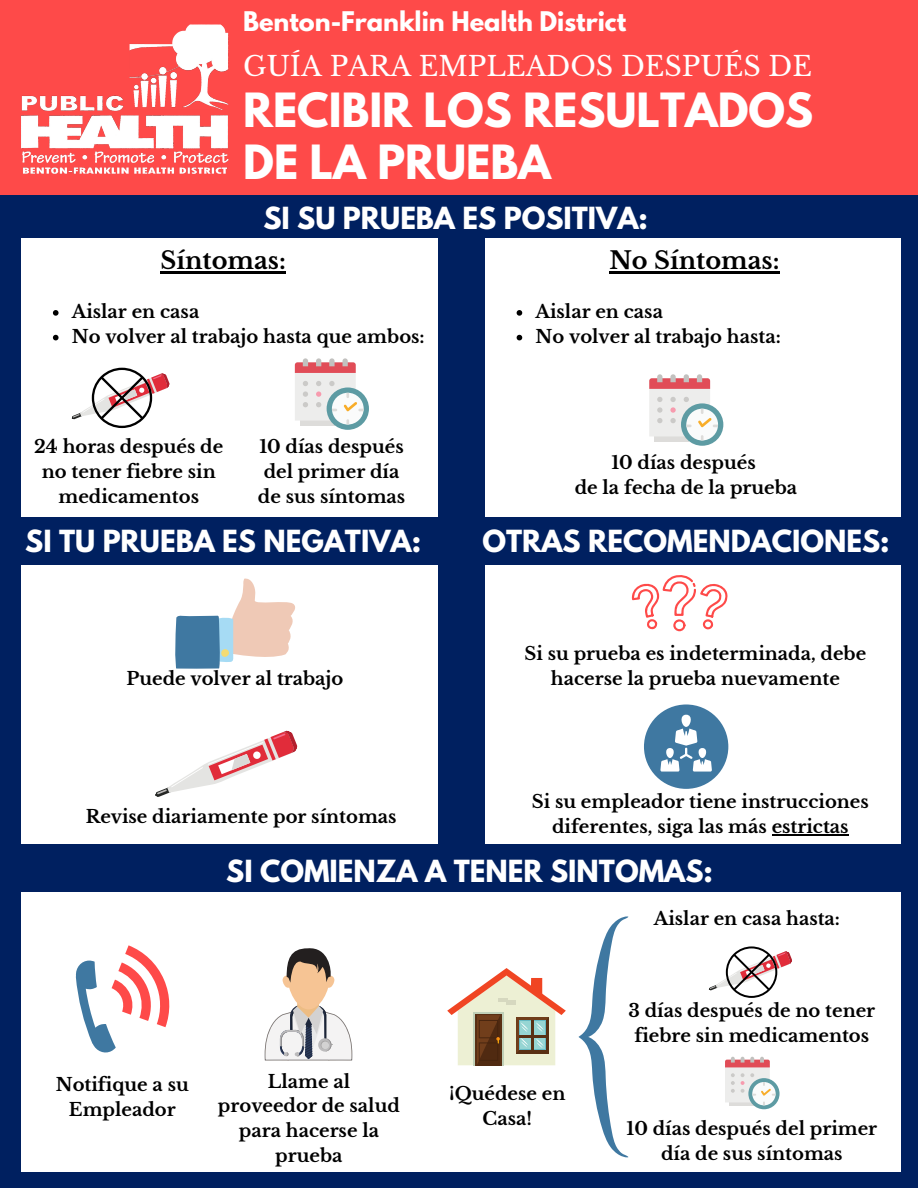
<style>
.page{position:relative;width:918px;height:1188px;background:#002060}
.page>*{position:absolute;margin:0;border:0;box-sizing:border-box;transform-origin:0 0}
.t1{font:700 41.85px/52.1px "League Spartan";color:#fff}
.t2{font:700 27px "League Spartan";color:#fff}
.t3{font:27px "Libre Baskerville";color:#fff}
.t4{font:700 24px "League Spartan";color:#fff}
.t5{font:700 24px "Libre Baskerville";color:#000}
.t6{font:700 18px/24.8px "Libre Baskerville";color:#000;text-align:center}
</style>
<div class="page">
<div style="left:21px;top:238px;width:416px;height:279px;background:#fff"></div>
<div style="left:486px;top:238px;width:415px;height:279px;background:#fff"></div>
<div style="left:21px;top:565px;width:416px;height:279px;background:#fff"></div>
<div style="left:486px;top:565px;width:415px;height:279px;background:#fff"></div>
<div style="left:21px;top:893px;width:880px;height:279px;background:#fff"></div>
<div style="left:0;top:0;width:918px;height:194px;background:#fe4a49"></div>
<img style="left:21px;top:24px;width:208px;height:150px">
<svg style="left:71px;top:367px;width:99px;height:62px"></svg>
<div style="left:300px;top:419px;width:35px;height:7px;background:#dddcda"></div>
<div style="left:327px;top:387px;width:42px;height:43px;background:#5d9ba3;border-radius:50%"></div>
<svg style="left:295px;top:358px;width:69px;height:67px"></svg>
<div style="left:655px;top:435px;width:34px;height:7px;background:#dddcda"></div>
<div style="left:681px;top:403px;width:42px;height:43px;background:#5d9ba3;border-radius:50%"></div>
<svg style="left:649px;top:374px;width:69px;height:66px"></svg>
<svg style="left:155px;top:730px;width:143px;height:67px"></svg>
<svg style="left:171px;top:767px;width:32px;height:20px"></svg>
<svg style="left:175px;top:578px;width:120px;height:90px"></svg>
<svg style="left:632px;top:575px;width:96px;height:56px"></svg>
<svg style="left:75px;top:945px;width:95px;height:108px"></svg>
<svg style="left:265px;top:948px;width:87px;height:112px"></svg>
<div style="left:644px;top:704px;width:84px;height:85px;background:#3f78a1;border-radius:50%"></div>
<svg style="left:660px;top:715px;width:52px;height:57px"></svg>
<svg style="left:708px;top:946px;width:84px;height:52px"></svg>
<div style="left:729px;top:1101px;width:25px;height:5px;background:#dddcda"></div>
<svg style="left:748px;top:1078px;width:32px;height:31px"></svg>
<svg style="left:725px;top:1057px;width:51px;height:48px"></svg>
<svg style="left:578px;top:916px;width:50px;height:242px"></svg>
<hr style="left:161px;top:271px;width:125px;height:3px;background:#000">
<svg style="left:53px;top:310px;width:6px;height:6px"></svg>
<svg style="left:53px;top:335px;width:6px;height:5px"></svg>
<hr style="left:609px;top:271px;width:170px;height:3px;background:#000">
<svg style="left:517px;top:310px;width:5px;height:6px"></svg>
<svg style="left:517px;top:335px;width:5px;height:5px"></svg>
<hr style="left:772px;top:834px;width:77px;height:1px;background:#000">
<svg style="left:447px;top:968px;width:119px;height:97px"></svg>
<h3 class="t4" style="left:243px;top:9px;width:385px">Benton-Franklin Health District</h3>
<h2 class="t3" style="left:243px;top:50px;width:570px">GUÍA PARA EMPLEADOS DESPUÉS DE</h2>
<h1 class="t1" style="left:243px;top:90px;width:572px">RECIBIR LOS RESULTADOS<br>DE LA PRUEBA</h1>
<h2 class="t2" style="left:264px;top:205px;width:386px">SI SU PRUEBA ES POSITIVA:</h2>
<h3 class="t5" style="left:161px;top:246px;width:127px">Síntomas:</h3>
<p class="t6" style="left:72px;top:299px;width:354px;text-align:left">Aislar en casa<br>No volver al trabajo hasta que ambos:</p>
<h3 class="t5" style="left:609px;top:246px;width:172px">No Síntomas:</h3>
<p class="t6" style="left:536px;top:299px;width:247px;text-align:left">Aislar en casa<br>No volver al trabajo hasta:</p>
<p class="t6" style="left:34px;top:435px;width:191px">24 horas después de no tener fiebre sin medicamentos</p>
<p class="t6" style="left:258px;top:435px;width:149px">10 días después del primer día de sus síntomas</p>
<h2 class="t2" style="left:25px;top:528px;width:397px">SI TU PRUEBA ES NEGATIVA:</h2>
<p class="t6" style="left:126px;top:667px;width:219px">Puede volver al trabajo</p>
<p class="t6" style="left:86px;top:805px;width:313px">Revise diariamente por síntomas</p>
<p class="t6" style="left:575px;top:450px;width:224px">10 días después<br>de la fecha de la prueba</p>
<h2 class="t2" style="left:482px;top:528px;width:409px">OTRAS RECOMENDACIONES:</h2>
<p class="t6" style="left:525px;top:642px;width:343px">Si su prueba es indeterminada, debe hacerse la prueba nuevamente</p>
<p class="t6" style="left:532px;top:790px;width:339px">Si su empleador tiene instrucciones diferentes, siga las más estrictas</p>
<h2 class="t2" style="left:226px;top:858px;width:488px">SI COMIENZA A TENER SINTOMAS:</h2>
<p class="t6" style="left:654px;top:906px;width:188px">Aislar en casa hasta:</p>
<p class="t6" style="left:56px;top:1072px;width:135px">Notifique a su<br>Empleador</p>
<p class="t6" style="left:218px;top:1069px;width:183px">Llame al proveedor de salud para hacerse la prueba</p>
<p class="t6" style="left:449px;top:1081px;width:118px">¡Quédese en<br>Casa!</p>
<p class="t6" style="left:629px;top:999px;width:248px">3 días después de no tener fiebre sin medicamentos</p>
<p class="t6" style="left:627px;top:1117px;width:252px">10 días después del primer día de sus síntomas</p>
</div>
